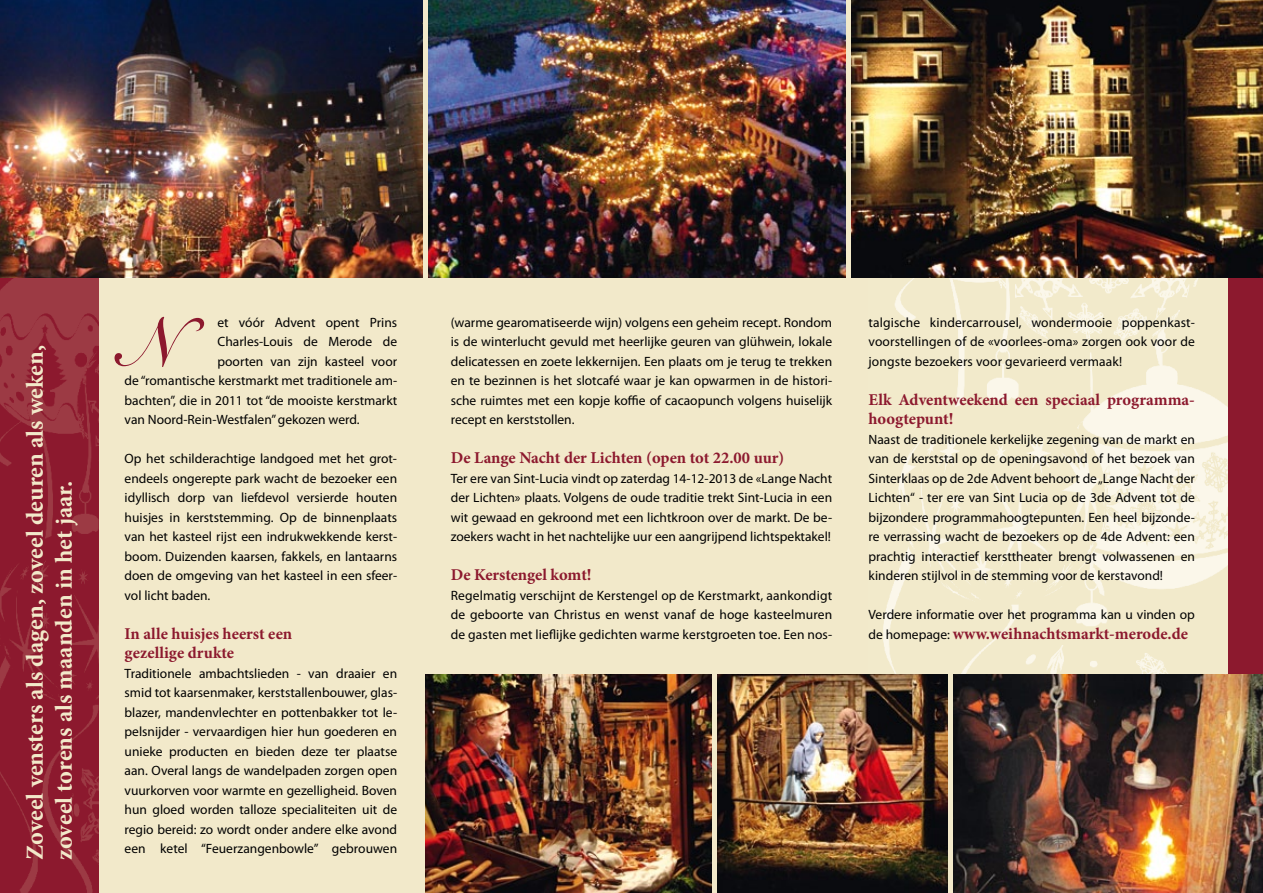
<style>
.page{position:relative;width:1263px;height:893px;background:#f2e9ca}
.page>*{position:absolute;margin:0;border:0;box-sizing:border-box;transform-origin:0 0}
.t1{font:67.5px "Snell Roundhand Bold Script";color:#8c192e}
.t2{font:700 24.45px "Minion Pro";color:#f2e9ca}
.t3{font:700 16.5px/19.5px "Minion Pro";color:#8c192e}
.t4{font:13.5px/19.5px "Myriad Pro";color:#000;text-align:justify}
.s1{font-family:"Myriad Pro";font-weight:400;font-size:13.5px;color:#000}
</style>
<div class="page">
<img style="left:868px;top:277px;width:361px;height:397px">
<div style="left:1229px;top:0;width:34px;height:893px;background:#8c192e"></div>
<img style="left:428px;top:0;width:418px;height:277px">
<img style="left:851px;top:0;width:412px;height:277px">
<img style="left:425px;top:674px;width:287px;height:219px">
<img style="left:717px;top:674px;width:231px;height:219px">
<img style="left:0;top:277px;width:98px;height:616px">
<img style="left:0;top:0;width:423px;height:277px">
<img style="left:953px;top:674px;width:310px;height:219px">
<hr style="left:948px;top:673px;width:4px;height:220px;background:#f2e9ca">
<h2 class="t2" style="left:18px;top:860px;width:517px;rotate:-90deg">Zoveel vensters als dagen, zoveel deuren als weken,</h2>
<h2 class="t2" style="left:47px;top:860px;width:381px;rotate:-90deg">zoveel torens als maanden in het jaar.</h2>
<h1 class="t1" style="left:125px;top:302px;width:91px">N</h1>
<p class="t4" style="left:217px;top:312px;width:181px">et vóór Advent opent Prins</p>
<p class="t4" style="left:217px;top:332px;width:181px">Charles-Louis de Merode de</p>
<p class="t4" style="left:217px;top:351px;width:181px">poorten van zijn kasteel voor</p>
<p class="t4" style="left:125px;top:371px;width:274px">de “romantische kerstmarkt met traditionele am-</p>
<p class="t4" style="left:125px;top:390px;width:274px">bachten”, die in 2011 tot “de mooiste kerstmarkt</p>
<p class="t4" style="left:125px;top:410px;width:237px">van Noord-Rein-Westfalen” gekozen werd.</p>
<p class="t4" style="left:125px;top:449px;width:274px">Op het schilderachtige landgoed met het grot&shy;endeels ongerepte park wacht de bezoeker een idyllisch dorp van liefdevol versierde houten huisjes in kerststemming. Op de binnenplaats van het kasteel rijst een indrukwekkende kerst&shy;boom. Duizenden kaarsen, fakkels, en lantaarns doen de omgeving van het kasteel in een sfeer&shy;vol licht baden.</p>
<p class="t3" style="left:125px;top:623px;width:169px">In alle huisjes heerst een gezellige drukte</p>
<p class="t4" style="left:125px;top:663px;width:274px">Traditionele ambachtslieden - van draaier en smid tot kaarsenmaker, kerststallenbouwer, glas&shy;blazer, mandenvlechter en pottenbakker tot le&shy;pelsnijder - vervaardigen hier hun goederen en unieke producten en bieden deze ter plaatse aan. Overal langs de wandelpaden zorgen open vuurkorven voor warmte en gezelligheid. Boven hun gloed worden talloze specialiteiten uit de regio bereid: zo wordt onder andere elke avond</p>
<p class="t4" style="left:125px;top:839px;width:274px">een ketel “Feuerzangenbowle” gebrouwen</p>
<p class="t4" style="left:451px;top:312px;width:383px">(warme gearomatiseerde wijn) volgens een geheim recept. Rondom is de winterlucht gevuld met heerlijke geuren van glühwein, lokale delicatessen en zoete lekkernijen. Een plaats om je terug te trekken en te bezinnen is het slotcafé waar je kan opwarmen in de histori&shy;sche ruimtes met een kopje koffie of cacaopunch volgens huiselijk recept en kerststollen.</p>
<p class="t3" style="left:451px;top:448px;width:335px">De Lange Nacht der Lichten (open tot 22.00 uur)</p>
<p class="t4" style="left:451px;top:468px;width:383px">Ter ere van Sint-Lucia vindt op zaterdag 14-12-2013 de «Lange Nacht der Lichten» plaats. Volgens de oude traditie trekt Sint-Lucia in een wit gewaad en gekroond met een lichtkroon over de markt. De be&shy;zoekers wacht in het nachtelijke uur een aangrijpend lichtspektakel!</p>
<p class="t3" style="left:451px;top:565px;width:142px">De Kerstengel komt!</p>
<p class="t4" style="left:451px;top:585px;width:383px">Regelmatig verschijnt de Kerstengel op de Kerstmarkt, aankondigt de geboorte van Christus en wenst vanaf de hoge kasteelmuren de gasten met lieflijke gedichten warme kerstgroeten toe. Een nos-</p>
<p class="t4" style="left:868px;top:312px;width:328px">talgische kindercarrousel, wondermooie poppenkast&shy;voorstellingen of de «voorlees-oma» zorgen ook voor de jongste bezoekers voor gevarieerd vermaak!</p>
<p class="t3" style="left:868px;top:389px;width:328px">Elk Adventweekend een speciaal programma&shy;hoogtepunt!</p>
<p class="t4" style="left:868px;top:429px;width:328px">Naast de traditionele kerkelijke zegening van de markt en van de kerststal op de openingsavond of het bezoek van Sinterklaas op de 2de Advent behoort de „Lange Nacht der Lichten“ - ter ere van Sint Lucia op de 3de Advent tot de bijzondere programmahoogtepunten. Een heel bijzonde&shy;re verrassing wacht de bezoekers op de 4de Advent: een prachtig interactief kersttheater brengt volwassenen en kinderen stijlvol in de stemming voor de kerstavond!</p>
<p class="t4" style="left:868px;top:605px;width:328px">Verdere informatie over het programma kan u vinden op</p>
<p class="t3" style="left:868px;top:623px;width:321px"><span class="s1">de homepage:</span> www.weihnachtsmarkt-merode.de</p>
</div>
